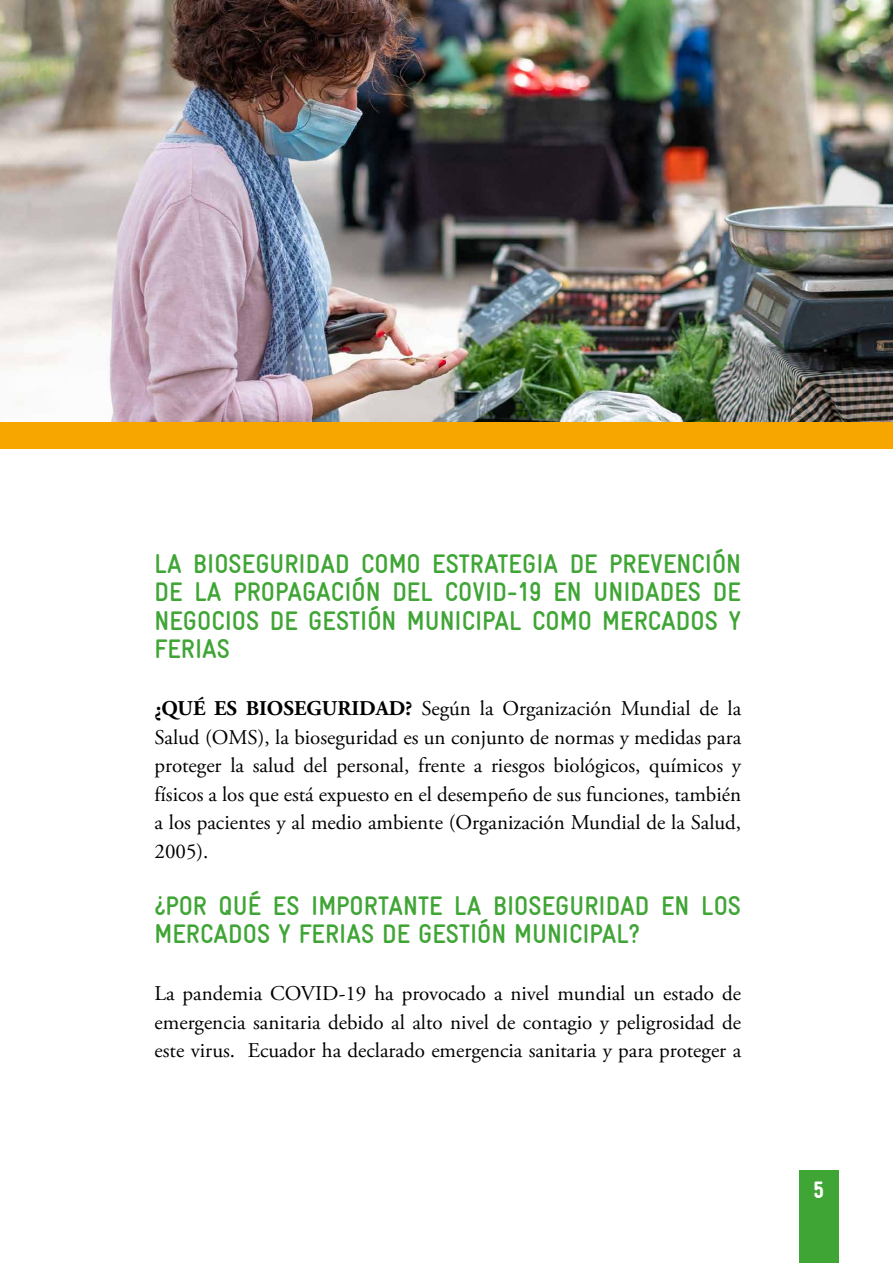
<style>
.page{position:relative;width:893px;height:1263px;background:#fff}
.page>*{position:absolute;margin:0;border:0;box-sizing:border-box;transform-origin:0 0}
.t1{font:700 27px/28.5px "Gravur Condensed";color:#3fa535;text-align:justify}
.t2{font:900 24px "Gravur Condensed";color:#fff}
.t3{font:21px/28.5px "Adobe Garamond Pro";color:#000;text-align:justify}
.s1{font-weight:700}
</style>
<div class="page">
<div style="left:799px;top:1170px;width:39px;height:93px;background:#3fa535"></div>
<img style="left:0;top:0;width:893px;height:422px">
<div style="left:0;top:422px;width:893px;height:27px;background:#f7a600"></div>
<p class="t1" style="left:154px;top:549px;width:588px">LA BIOSEGURIDAD COMO ESTRATEGIA DE PREVENCIÓN DE LA PROPAGACIÓN DEL COVID-19 EN UNIDADES DE NEGOCIOS DE GESTIÓN MUNICIPAL COMO MERCADOS Y FERIAS</p>
<p class="t3" style="left:154px;top:695px;width:588px"><span class="s1">¿QUÉ ES BIOSEGURIDAD?</span> Según la Organización Mundial de la Salud (OMS), la bioseguridad es un conjunto de normas y medidas para proteger la salud del personal, frente a riesgos biológicos, químicos y físicos a los que está expuesto en el desempeño de sus funciones, también a los pacientes y al medio ambiente (Organización Mundial de la Salud, 2005).</p>
<p class="t1" style="left:154px;top:891px;width:588px">¿POR QUÉ ES IMPORTANTE LA BIOSEGURIDAD EN LOS<br>MERCADOS Y FERIAS DE GESTIÓN MUNICIPAL?</p>
<p class="t3" style="left:154px;top:980px;width:588px">La pandemia COVID-19 ha provocado a nivel mundial un estado de emergencia sanitaria debido al alto nivel de contagio y peligrosidad de este virus. Ecuador ha declarado emergencia sanitaria y para proteger a</p>
<p class="t2" style="left:813px;top:1176px;width:12px">5</p>
</div>
